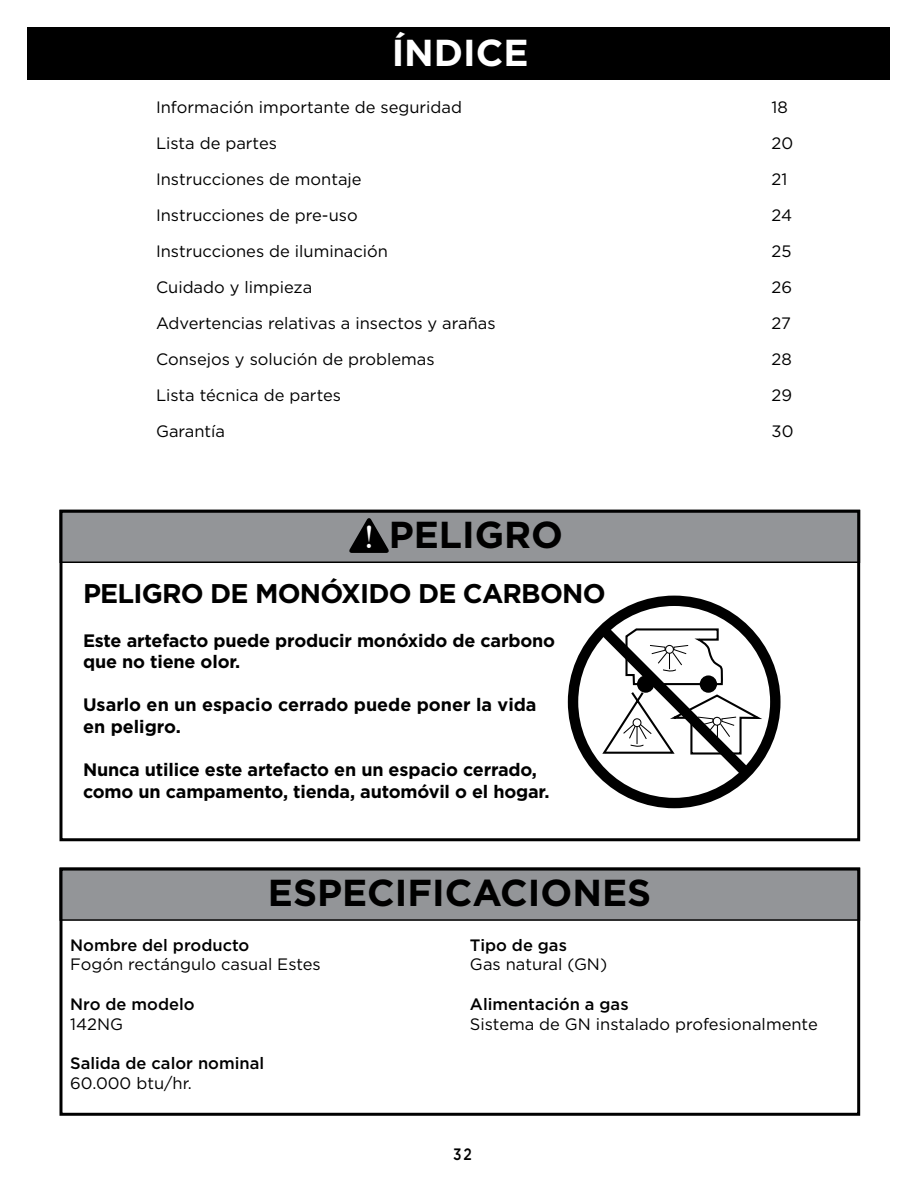
<style>
.page{position:relative;width:918px;height:1188px;background:#fff}
.page>*{position:absolute;margin:0;border:0;box-sizing:border-box;transform-origin:0 0}
.t1{font:700 37.5px "Gotham";color:#000}
.t2{font:700 37.5px "Gotham";color:#fff}
.t3{font:33.45px "Bask Old Face";color:#fff}
.t4{font:700 27px "Gotham";letter-spacing:-.03em;color:#000}
.t5{font:700 18px/21.6px "Gotham";letter-spacing:-.01em;color:#000}
.t6{font:16.5px/36px "Gotham";color:#000}
.t7{font:500 16.5px "Gotham";color:#000}
.t8{font:500 16.5px "Gotham";color:#000;scale:.83 1}
</style>
<div class="page">
<div style="left:60px;top:511px;width:799px;height:51px;background:#939598"></div>
<div style="left:59px;top:510px;width:801px;height:53px;border:2px solid #000"></div>
<div style="left:60px;top:868px;width:799px;height:52px;background:#939598"></div>
<div style="left:59px;top:868px;width:801px;height:53px;border:2px solid #000"></div>
<div style="left:28px;top:28px;width:862px;height:52px;background:#000"></div>
<div style="left:59px;top:510px;width:801px;height:331px;border:3px solid #000"></div>
<div style="left:59px;top:868px;width:801px;height:248px;border:3px solid #000"></div>
<svg style="left:349px;top:518px;width:40px;height:35px"></svg>
<div style="left:568px;top:596px;width:213px;height:212px;border:10px solid #000;border-radius:50%"></div>
<svg style="left:589px;top:615px;width:177px;height:173px"></svg>
<h1 class="t2" style="left:392px;top:28px;width:138px">ÍNDICE</h1>
<p class="t6" style="left:156px;top:88px;width:341px">Información importante de seguridad<br>Lista de partes<br>Instrucciones de montaje<br>Instrucciones de pre-uso<br>Instrucciones de iluminación<br>Cuidado y limpieza<br>Advertencias relativas a insectos y arañas<br>Consejos y solución de problemas<br>Lista técnica de partes<br>Garantía</p>
<h1 class="t1" style="left:389px;top:510px;width:176px">PELIGRO</h1>
<h2 class="t3" style="left:365px;top:518px;width:10px">!</h2>
<h3 class="t4" style="left:83px;top:576px;width:524px">PELIGRO DE MONÓXIDO DE CARBONO</h3>
<p class="t5" style="left:83px;top:629px;width:474px">Este artefacto puede producir monóxido de carbono que no tiene olor.</p>
<p class="t5" style="left:83px;top:694px;width:455px">Usarlo en un espacio cerrado puede poner la vida en peligro.</p>
<p class="t5" style="left:83px;top:759px;width:468px">Nunca utilice este artefacto en un espacio cerrado, como un campamento, tienda, automóvil o el hogar.</p>
<h1 class="t1" style="left:268px;top:868px;width:385px">ESPECIFICACIONES</h1>
<p class="t6" style="left:772px;top:88px;width:23px">18<br>20<br>21<br>24<br>25<br>26<br>27<br>28<br>29<br>30</p>
<p class="t7" style="left:70px;top:934px;width:181px">Nombre del producto</p>
<p class="t6" style="left:70px;top:946px;width:252px">Fogón rectángulo casual Estes</p>
<p class="t7" style="left:70px;top:993px;width:126px">Nro de modelo</p>
<p class="t6" style="left:70px;top:1006px;width:54px">142NG</p>
<p class="t7" style="left:70px;top:1053px;width:195px">Salida de calor nominal</p>
<p class="t6" style="left:70px;top:1065px;width:123px">60.000 btu/hr.</p>
<p class="t7" style="left:470px;top:934px;width:98px">Tipo de gas</p>
<p class="t6" style="left:470px;top:946px;width:139px">Gas natural (GN)</p>
<p class="t7" style="left:470px;top:993px;width:160px">Alimentación a gas</p>
<p class="t6" style="left:470px;top:1006px;width:349px">Sistema de GN instalado profesionalmente</p>
<p class="t8" style="left:453px;top:1143px;width:24px">32</p>
</div>
